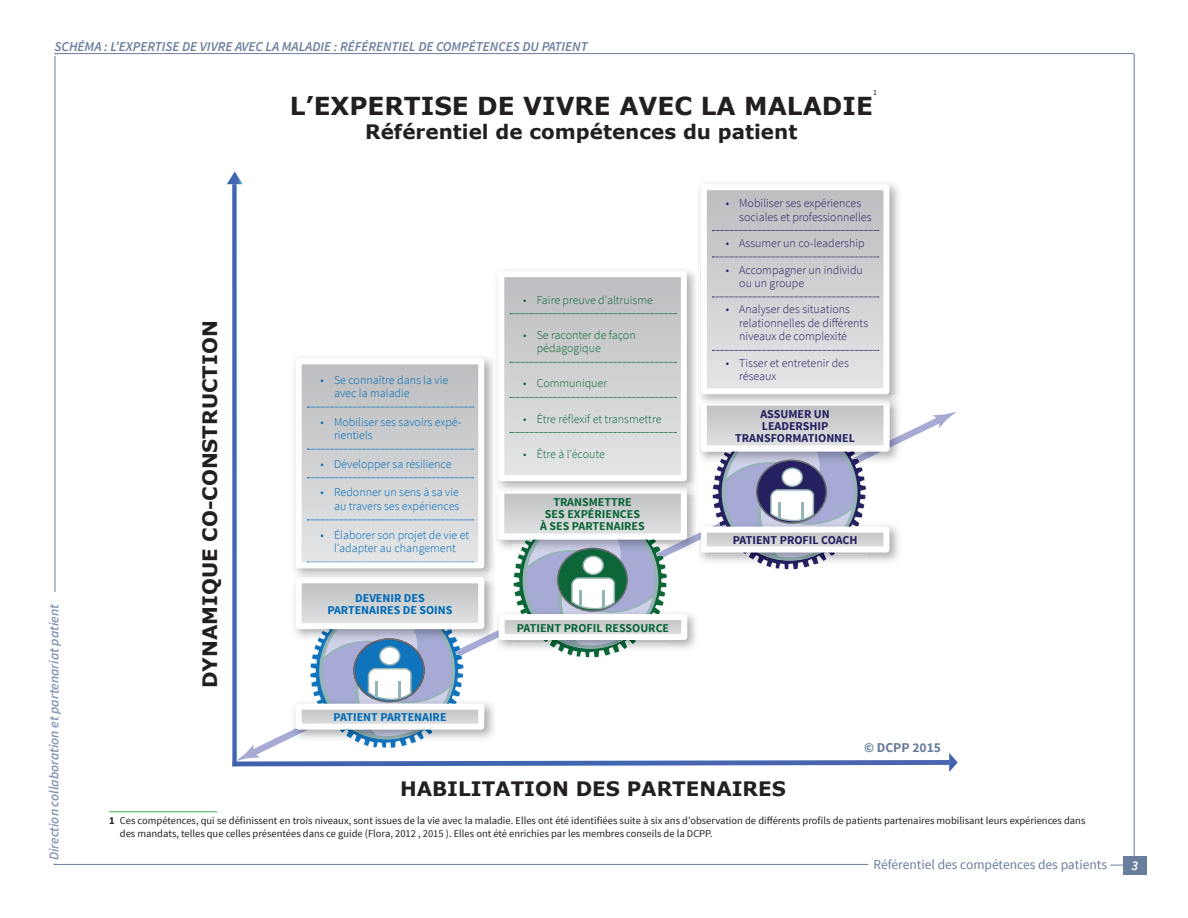
<style>
.page{position:relative;width:1188px;height:918px;background:#fff}
.page>*{position:absolute;margin:0;border:0;box-sizing:border-box;transform-origin:0 0}
.t1{font:700 24.75px "Verdana";color:#231f20}
.t2{font:700 19.95px "Verdana";color:#231f20}
.t3{font:italic 600 13.5px "Source Sans Pro";color:#697e9d}
.t4{font:italic 600 13.5px "Source Sans Pro";color:#8697b1}
.t5{font:13.5px "Source Sans Pro";color:#697e9d}
.t6{font:700 13.5px "Source Sans Pro";color:#697e9d}
.t7{font:italic 600 13.5px "Source Sans Pro";color:#fff}
.t8{font:300 12px/13.5px "Source Sans Pro";color:#252161}
.t9{font:300 12px/13.5px "Source Sans Pro";color:#006bb6}
.t10{font:300 12px/13.5px "Source Sans Pro";color:#0c6638}
.t11{font:700 12px/12px "Source Sans Pro";color:#0c6638;text-align:center}
.t12{font:700 12px/12px "Source Sans Pro";color:#252161;text-align:center}
.t13{font:700 12px/12px "Source Sans Pro";color:#006bb6;text-align:center}
.t14{font:10.5px/12.6px "Source Sans Pro";color:#231f20}
.t15{font:7.8px "Source Sans Pro";color:#231f20}
.s1{font-weight:700}
</style>
<div class="page">
<hr style="left:55px;top:53px;width:1079px;height:1px;background:#697e9d">
<hr style="left:1134px;top:54px;width:1px;height:805px;background:#697e9d">
<hr style="left:55px;top:56px;width:1px;height:536px;background:#697e9d">
<hr style="left:54px;top:864px;width:814px;height:1px;background:#697e9d">
<div style="left:1123px;top:856px;width:24px;height:19px;background:#697e9d"></div>
<svg style="left:1110px;top:865px;width:13px;height:1px"></svg>
<hr style="left:109px;top:811px;width:108px;height:1px;background:#40ae49">
<svg style="left:227px;top:171px;width:731px;height:601px"></svg>
<div style="left:701px;top:184px;width:188px;height:210px;border:6px solid #fff"></div>
<p class="t3" style="left:55px;top:38px;width:535px">SCHÉMA : L’EXPERTISE DE VIVRE AVEC LA MALADIE : RÉFÉRENTIEL DE COMPÉTENCES DU PATIENT</p>
<p class="t4" style="left:46px;top:860px;width:258px;rotate:-90deg">Direction collaboration et partenariat patient</p>
<h2 class="t2" style="left:196px;top:688px;width:369px;rotate:-90deg">DYNAMIQUE CO-CONSTRUCTION</h2>
<p class="t15" style="left:873px;top:88px;width:5px">1</p>
<h1 class="t1" style="left:290px;top:89px;width:585px">L’EXPERTISE DE VIVRE AVEC LA MALADIE</h1>
<h2 class="t2" style="left:365px;top:118px;width:434px">Référentiel de compétences du patient</h2>
<p class="t9" style="left:334px;top:373px;width:116px;text-indent:-14px">• Se connaître dans la vie avec la maladie</p>
<p class="t9" style="left:334px;top:415px;width:129px;text-indent:-14px">• Mobiliser ses savoirs expé&shy;rientiels</p>
<p class="t9" style="left:321px;top:457px;width:133px">• Développer sa résilience</p>
<p class="t9" style="left:321px;top:486px;width:140px;text-align:right">• Redonner un sens à sa vie au travers ses expériences</p>
<p class="t9" style="left:321px;top:528px;width:150px;text-align:center">• Élaborer son projet de vie et l’adapter au changement</p>
<p class="t13" style="left:327px;top:592px;width:127px">DEVENIR DES<br>PARTENAIRES DE SOINS</p>
<p class="t13" style="left:333px;top:712px;width:115px">PATIENT PARTENAIRE</p>
<p class="t10" style="left:523px;top:293px;width:131px">• Faire preuve d’altruisme</p>
<p class="t10" style="left:537px;top:328px;width:101px;text-indent:-14px">• Se raconter de façon pédagogique</p>
<p class="t10" style="left:523px;top:377px;width:85px">• Communiquer</p>
<p class="t10" style="left:523px;top:412px;width:140px">• Être réflexif et transmettre</p>
<p class="t10" style="left:523px;top:447px;width:83px">• Être à l’écoute</p>
<p class="t11" style="left:540px;top:497px;width:106px">TRANSMETTRE<br>SES EXPÉRIENCES<br>À SES PARTENAIRES</p>
<p class="t11" style="left:517px;top:622px;width:154px">PATIENT PROFIL RESSOURCE</p>
<p class="t8" style="left:739px;top:196px;width:134px;text-indent:-14px">• Mobiliser ses expériences sociales et professionnelles</p>
<p class="t8" style="left:726px;top:236px;width:140px">• Assumer un co-leadership</p>
<p class="t8" style="left:739px;top:263px;width:125px;text-indent:-14px">• Accompagner un individu ou un groupe</p>
<p class="t8" style="left:739px;top:303px;width:130px;text-indent:-14px">• Analyser des situations relationnelles de différents niveaux de complexité</p>
<p class="t8" style="left:739px;top:356px;width:111px;text-indent:-14px">• Tisser et entretenir des réseaux</p>
<p class="t12" style="left:735px;top:409px;width:121px">ASSUMER UN<br>LEADERSHIP<br>TRANSFORMATIONNEL</p>
<p class="t12" style="left:733px;top:535px;width:126px">PATIENT PROFIL COACH</p>
<p class="t6" style="left:864px;top:739px;width:78px">© DCPP 2015</p>
<h2 class="t2" style="left:400px;top:775px;width:387px">HABILITATION DES PARTENAIRES</h2>
<p class="t14" style="left:120px;top:815px;width:967px;text-indent:-11px"><span class="s1">1</span> Ces compétences, qui se définissent en trois niveaux, sont issues de la vie avec la maladie. Elles ont été identifiées suite à six ans d’observation de différents profils de patients partenaires mobilisant leurs expériences dans des mandats, telles que celles présentées dans ce guide (Flora, 2012 , 2015 ). Elles ont été enrichies par les membres conseils de la DCPP.</p>
<p class="t5" style="left:873px;top:856px;width:235px">Référentiel des compétences des patients</p>
<p class="t7" style="left:1132px;top:857px;width:8px">3</p>
</div>
